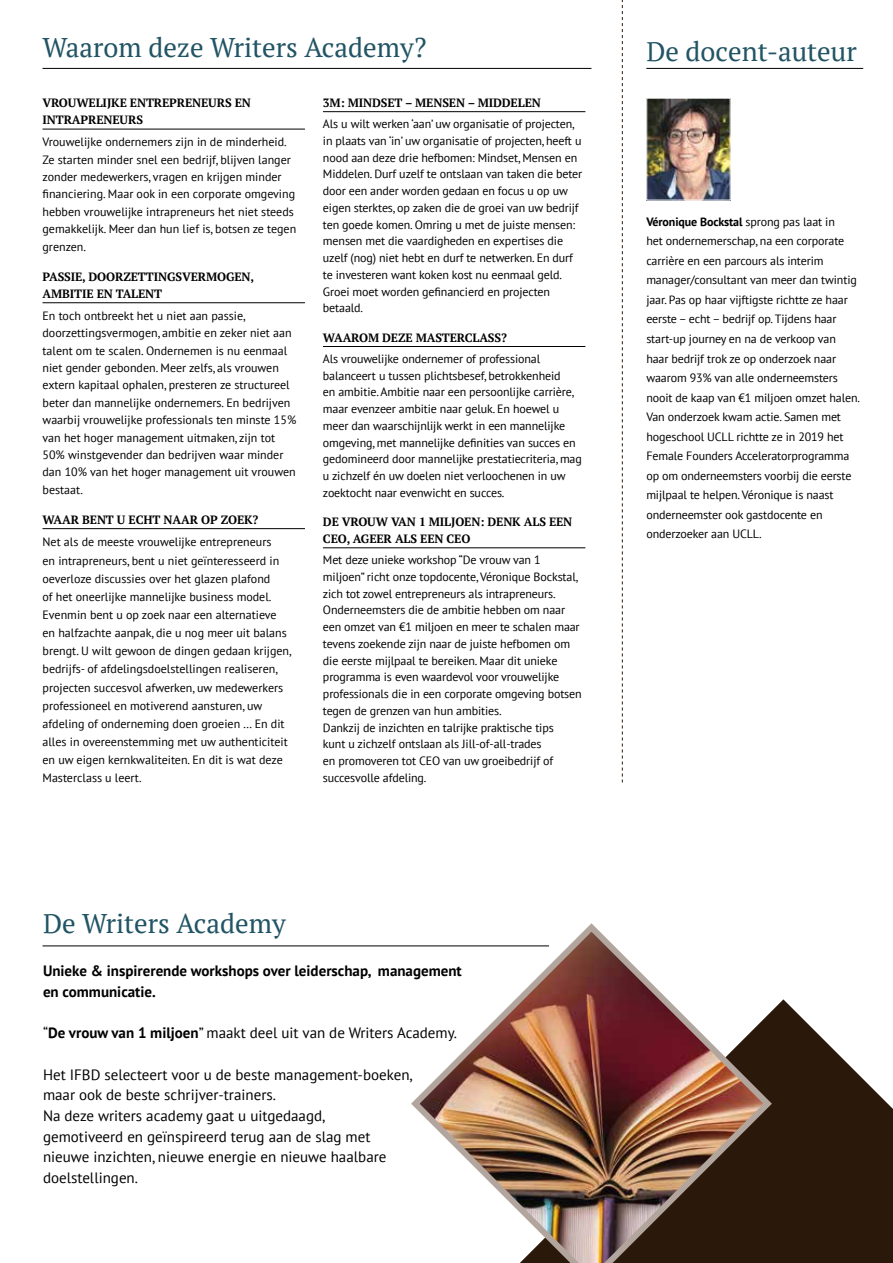
<style>
.page{position:relative;width:893px;height:1263px;background:#fff}
.page>*{position:absolute;margin:0;border:0;box-sizing:border-box;transform-origin:0 0}
.t1{font:27px "PT Serif";color:#215464}
.t2{font:15px/20.7px "PT Sans";color:#000}
.t3{font:700 15px/20.7px "PT Sans";color:#000}
.t4{font:12px/16.8px "PT Sans";letter-spacing:-.01em;color:#000}
.t5{font:700 12px/17.4px "PT Serif";letter-spacing:-.01em;color:#000}
.s1{font-weight:700}
</style>
<div class="page">
<svg style="left:776px;top:999px;width:117px;height:264px;fill:#2a190a"></svg>
<hr style="left:43px;top:68px;width:548px;height:1px;background:#000">
<hr style="left:646px;top:68px;width:217px;height:1px;background:#000">
<svg style="left:622px;top:0;width:1px;height:782px"></svg>
<hr style="left:43px;top:945px;width:506px;height:1px;background:#000">
<img style="left:407px;top:923px;width:369px;height:340px">
<hr style="left:43px;top:129px;width:262px;height:1px;background:#000">
<hr style="left:43px;top:302px;width:262px;height:1px;background:#000">
<hr style="left:43px;top:528px;width:262px;height:1px;background:#000">
<hr style="left:323px;top:111px;width:262px;height:1px;background:#000">
<hr style="left:323px;top:346px;width:262px;height:1px;background:#000">
<hr style="left:323px;top:547px;width:262px;height:1px;background:#000">
<img style="left:648px;top:100px;width:81px;height:98px">
<div style="left:646px;top:98px;width:85px;height:102px;border:1px solid #fff"></div>
<h1 class="t1" style="left:43px;top:30px;width:385px">Waarom deze Writers Academy?</h1>
<h1 class="t1" style="left:646px;top:34px;width:212px">De docent-auteur</h1>
<p class="t5" style="left:43px;top:94px;width:210px">VROUWELIJKE ENTREPRENEURS EN<br>INTRAPRENEURS</p>
<p class="t4" style="left:43px;top:133px;width:255px;line-height:17.4px">Vrouwelijke ondernemers zijn in de minderheid.<br>Ze starten minder snel een bedrijf, blijven langer zonder medewerkers, vragen en krijgen minder financiering. Maar ook in een corporate omgeving hebben vrouwelijke intrapreneurs het niet steeds gemakkelijk. Meer dan hun lief is, botsen ze tegen grenzen.</p>
<p class="t5" style="left:43px;top:268px;width:213px">PASSIE, DOORZETTINGSVERMOGEN,<br>AMBITIE EN TALENT</p>
<p class="t4" style="left:43px;top:307px;width:255px;line-height:17.4px">En toch ontbreekt het u niet aan passie, doorzettingsvermogen, ambitie en zeker niet aan talent om te scalen. Ondernemen is nu eenmaal niet gender gebonden. Meer zelfs, als vrouwen extern kapitaal ophalen, presteren ze structureel beter dan mannelijke ondernemers. En bedrijven waarbij vrouwelijke professionals ten minste 15% van het hoger management uitmaken, zijn tot 50% winstgevender dan bedrijven waar minder dan 10% van het hoger management uit vrouwen bestaat.</p>
<p class="t5" style="left:43px;top:511px;width:217px">WAAR BENT U ECHT NAAR OP ZOEK?</p>
<p class="t4" style="left:43px;top:533px;width:250px;line-height:18.1px">Net als de meeste vrouwelijke entrepreneurs<br>en intrapreneurs, bent u niet geïnteresseerd in oeverloze discussies over het glazen plafond<br>of het oneerlijke mannelijke business model.<br>Evenmin bent u op zoek naar een alternatieve en halfzachte aanpak, die u nog meer uit balans brengt. U wilt gewoon de dingen gedaan krijgen, bedrijfs- of afdelingsdoelstellingen realiseren, projecten succesvol afwerken, uw medewerkers professioneel en motiverend aansturen, uw afdeling of onderneming doen groeien … En dit alles in overeenstemming met uw authenticiteit en uw eigen kernkwaliteiten. En dit is wat deze Masterclass u leert.</p>
<p class="t5" style="left:323px;top:94px;width:219px">3M: MINDSET – MENSEN – MIDDELEN</p>
<p class="t4" style="left:323px;top:115px;width:261px">Als u wilt werken ‘aan’ uw organisatie of projecten, in plaats van ‘in’ uw organisatie of projecten, heeft u nood aan deze drie hefbomen: Mindset, Mensen en Middelen. Durf uzelf te ontslaan van taken die beter door een ander worden gedaan en focus u op uw eigen sterktes, op zaken die de groei van uw bedrijf ten goede komen. Omring u met de juiste mensen: mensen met die vaardigheden en expertises die uzelf (nog) niet hebt en durf te netwerken. En durf te investeren want koken kost nu eenmaal geld.<br>Groei moet worden gefinancierd en projecten betaald.</p>
<p class="t5" style="left:323px;top:329px;width:185px">WAAROM DEZE MASTERCLASS?</p>
<p class="t4" style="left:323px;top:350px;width:260px">Als vrouwelijke ondernemer of professional balanceert u tussen plichtsbesef, betrokkenheid<br>en ambitie. Ambitie naar een persoonlijke carrière, maar evenzeer ambitie naar geluk. En hoewel u meer dan waarschijnlijk werkt in een mannelijke omgeving, met mannelijke definities van succes en gedomineerd door mannelijke prestatiecriteria, mag u zichzelf én uw doelen niet verloochenen in uw zoektocht naar evenwicht en succes.</p>
<p class="t5" style="left:323px;top:514px;width:251px;line-height:16.8px">DE VROUW VAN 1 MILJOEN: DENK ALS EEN<br>CEO, AGEER ALS EEN CEO</p>
<p class="t4" style="left:323px;top:551px;width:260px">Met deze unieke workshop “De vrouw van 1 miljoen” richt onze topdocente, Véronique Bockstal, zich tot zowel entrepreneurs als intrapreneurs.<br>Onderneemsters die de ambitie hebben om naar een omzet van €1 miljoen en meer te schalen maar tevens zoekende zijn naar de juiste hefbomen om die eerste mijlpaal te bereiken. Maar dit unieke programma is even waardevol voor vrouwelijke professionals die in een corporate omgeving botsen tegen de grenzen van hun ambities.<br>Dankzij de inzichten en talrijke praktische tips<br>kunt u zichzelf ontslaan als Jill-of-all-trades<br>en promoveren tot CEO van uw groeibedrijf of succesvolle afdeling.</p>
<h1 class="t1" style="left:43px;top:906px;width:244px">De Writers Academy</h1>
<p class="t3" style="left:43px;top:960px;width:420px">Unieke &amp; inspirerende workshops over leiderschap, management en communicatie.</p>
<p class="t2" style="left:43px;top:1022px;width:415px">“<span class="s1">De vrouw van 1 miljoen</span>” maakt deel uit van de Writers Academy.</p>
<p class="t2" style="left:43px;top:1064px;width:371px">Het IFBD selecteert voor u de beste management-boeken, maar ook de beste schrijver-trainers.<br>Na deze writers academy gaat u uitgedaagd,<br>gemotiveerd en geïnspireerd terug aan de slag met nieuwe inzichten, nieuwe energie en nieuwe haalbare doelstellingen.</p>
<p class="t4" style="left:646px;top:212px;width:215px;line-height:19.5px"><span class="s1">Véronique Bockstal</span> sprong pas laat in<br>het ondernemerschap, na een corporate carrière en een parcours als interim manager/consultant van meer dan twintig jaar. Pas op haar vijftigste richtte ze haar eerste – echt – bedrijf op. Tijdens haar start-up journey en na de verkoop van haar bedrijf trok ze op onderzoek naar waarom 93% van alle onderneemsters nooit de kaap van €1 miljoen omzet halen.<br>Van onderzoek kwam actie. Samen met hogeschool UCLL richtte ze in 2019 het Female Founders Acceleratorprogramma op om onderneemsters voorbij die eerste mijlpaal te helpen. Véronique is naast onderneemster ook gastdocente en onderzoeker aan UCLL.</p>
</div>
